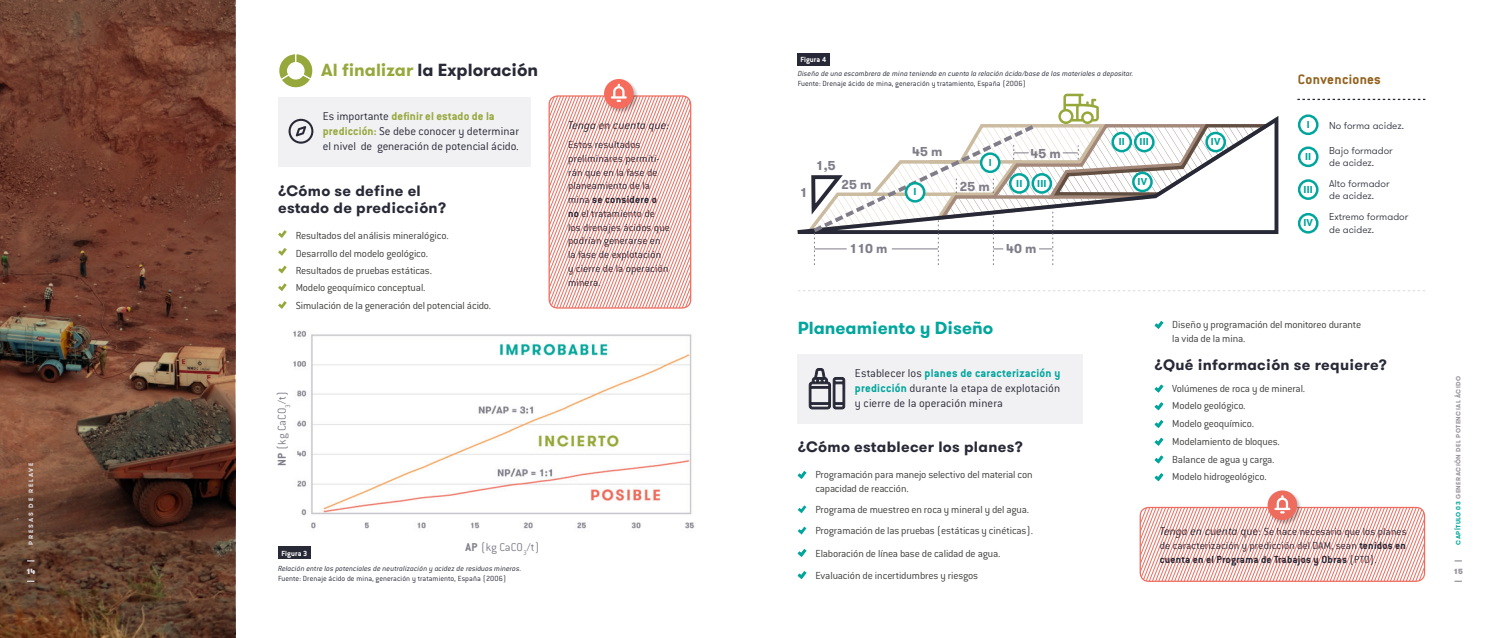
<style>
.page{position:relative;width:1489px;height:638px;background:#fff}
.page>*{position:absolute;margin:0;border:0;box-sizing:border-box;transform-origin:0 0}
.t1{font:700 17.5px "GT Walsheim";color:#282937}
.t2{font:700 17.5px "GT Walsheim";color:#00a69d}
.t3{font:700 15px/17.5px "GT Walsheim";letter-spacing:.02em;color:#282937}
.t4{font:700 15px "Conduit ITC Std";letter-spacing:.02em;color:#93621e}
.t5{font:700 12.88px "GT Walsheim";color:#807d89}
.t6{font:300 12.5px/15px "Conduit ITC Std";color:#282937}
.t7{font:300 12.5px "Conduit ITC Std";letter-spacing:-.01em;color:#807d89}
.t8{font:italic 300 12.5px "Conduit ITC Std";color:#282937}
.t9{font:300 11.25px/17.2px "Conduit ITC Std";letter-spacing:-.015em;color:#3c3c3b}
.t10{font:300 11.25px/13.8px "Conduit ITC Std";letter-spacing:.005em;color:#282937}
.t11{font:300 10px/12.5px "GT Walsheim";color:#282937}
.t12{font:700 10px "GT Walsheim";letter-spacing:.02em;color:#00a69d}
.t13{font:italic 300 8.12px "Conduit ITC Std";letter-spacing:.005em;color:#282937}
.t14{font:300 8.12px "Conduit ITC Std";letter-spacing:.005em;color:#282937}
.t15{font:700 8.12px "Conduit ITC Std";letter-spacing:.015em;color:#fff}
.t16{font:900 7.5px "GT Walsheim";color:#97939d}
.t17{font:900 7.5px "GT Walsheim";color:#e3e1e5}
.t18{font:700 6.25px "GT Walsheim";letter-spacing:.07em;color:#97939d}
.t19{font:700 6.25px "GT Walsheim";letter-spacing:.28em;color:#e3e1e5}
.s1{color:#96a83b}
.s2{font-weight:700;color:#96a83b}
.s3{font-weight:700}
.s4{font-weight:700;color:#00a69d}
.s5{font-style:italic;font-size:12.5px}
.s6{font-size:12.5px}
.s7{color:#00a69d}
</style>
<div class="page">
<svg style="left:0;top:0;width:235px;height:638px;background:#673f2f"></svg>
<svg style="left:1454px;top:580px;width:7px;height:2px"></svg>
<svg style="left:27px;top:580px;width:7px;height:2px"></svg>
<div style="left:278px;top:547px;width:32px;height:12px;background:#282937"></div>
<div style="left:797px;top:53px;width:33px;height:12px;background:#282937"></div>
<svg style="left:279px;top:54px;width:34px;height:34px"></svg>
<div style="left:278px;top:97px;width:253px;height:70px;background:#f1f0f2"></div>
<div style="left:797px;top:354px;width:286px;height:69px;background:#f1f0f2"></div>
<svg style="left:288px;top:119px;width:25px;height:25px"></svg>
<div style="left:603px;top:79px;width:36px;height:35px;background:#000;opacity:.25"></div>
<div style="left:604px;top:79px;width:29px;height:30px;background:#f56b5c;border-radius:50%"></div>
<svg style="left:549px;top:84px;width:142px;height:224px"></svg>
<svg style="left:278px;top:230px;width:9px;height:79px"></svg>
<img style="left:293px;top:330px;width:401px;height:199px">
<svg style="left:808px;top:368px;width:37px;height:41px"></svg>
<svg style="left:797px;top:505px;width:10px;height:9px"></svg>
<svg style="left:797px;top:526px;width:10px;height:9px"></svg>
<svg style="left:797px;top:471px;width:10px;height:8px"></svg>
<svg style="left:1154px;top:321px;width:10px;height:8px"></svg>
<svg style="left:797px;top:549px;width:10px;height:8px"></svg>
<svg style="left:797px;top:571px;width:10px;height:8px"></svg>
<svg style="left:1154px;top:384px;width:10px;height:98px"></svg>
<svg style="left:1267px;top:490px;width:30px;height:30px"></svg>
<svg style="left:1140px;top:495px;width:284px;height:86px"></svg>
<svg style="left:805px;top:94px;width:473px;height:171px"></svg>
<svg style="left:1298px;top:116px;width:19px;height:18px"></svg>
<div style="left:1297px;top:114px;width:21px;height:21px;border:2px solid #00a69d;border-radius:50%"></div>
<svg style="left:981px;top:154px;width:18px;height:18px"></svg>
<div style="left:979px;top:152px;width:21px;height:21px;border:2px solid #00a69d;border-radius:50%"></div>
<svg style="left:906px;top:183px;width:18px;height:18px"></svg>
<div style="left:904px;top:182px;width:21px;height:21px;border:2px solid #00a69d;border-radius:50%"></div>
<svg style="left:1298px;top:148px;width:19px;height:18px"></svg>
<div style="left:1297px;top:146px;width:21px;height:21px;border:2px solid #00a69d;border-radius:50%"></div>
<svg style="left:1112px;top:133px;width:18px;height:18px"></svg>
<div style="left:1111px;top:132px;width:20px;height:20px;border:2px solid #00a69d;border-radius:50%"></div>
<svg style="left:1010px;top:174px;width:18px;height:18px"></svg>
<div style="left:1008px;top:173px;width:21px;height:21px;border:2px solid #00a69d;border-radius:50%"></div>
<svg style="left:1297px;top:99px;width:128px;height:1px"></svg>
<svg style="left:1298px;top:180px;width:19px;height:19px"></svg>
<div style="left:1297px;top:179px;width:21px;height:21px;border:2px solid #00a69d;border-radius:50%"></div>
<svg style="left:1135px;top:133px;width:18px;height:18px"></svg>
<div style="left:1133px;top:132px;width:21px;height:20px;border:2px solid #00a69d;border-radius:50%"></div>
<svg style="left:1032px;top:174px;width:18px;height:18px"></svg>
<div style="left:1031px;top:173px;width:21px;height:21px;border:2px solid #00a69d;border-radius:50%"></div>
<svg style="left:1298px;top:214px;width:19px;height:18px"></svg>
<div style="left:1297px;top:213px;width:21px;height:21px;border:2px solid #00a69d;border-radius:50%"></div>
<svg style="left:1206px;top:133px;width:18px;height:18px"></svg>
<div style="left:1205px;top:132px;width:20px;height:20px;border:2px solid #00a69d;border-radius:50%"></div>
<svg style="left:1133px;top:173px;width:18px;height:18px"></svg>
<div style="left:1131px;top:172px;width:21px;height:20px;border:2px solid #00a69d;border-radius:50%"></div>
<svg style="left:798px;top:290px;width:626px;height:1px"></svg>
<p class="t19" style="left:27px;top:544px;width:83px;rotate:-90deg">PRESAS DE RELAVE</p>
<p class="t17" style="left:26px;top:567px;width:11px">14</p>
<h1 class="t1" style="left:321px;top:59px;width:218px"><span class="s1">Al finalizar</span> la Exploración</h1>
<p class="t6" style="left:323px;top:109px;width:198px">Es importante <span class="s2">definir el estado de la predicción:</span> Se debe conocer y determinar el nivel de generación de potencial ácido.</p>
<h2 class="t3" style="left:278px;top:181px;width:170px">¿Cómo se define el estado de predicción?</h2>
<p class="t9" style="left:296px;top:228px;width:197px">Resultados del análisis mineralógico.<br>Desarrollo del modelo geológico.<br>Resultados de pruebas estáticas.<br>Modelo geoquímico conceptual.<br>Simulación de la generación del potencial ácido.</p>
<p class="t8" style="left:568px;top:119px;width:103px">Tenga en cuenta que:</p>
<p class="t10" style="left:568px;top:138px;width:103px">Estos resultados preliminares permiti&shy;rán que en la fase de planeamiento de la mina <span class="s3">se considere o no</span> el tratamiento de los drenajes ácidos que podrían generarse en la fase de explotación<br>y cierre de la operación minera.</p>
<p class="t7" style="left:276px;top:466px;width:77px;rotate:-90deg"><span class="s3">NP</span> (kg CaCO<sub>3</sub>/t)</p>
<p class="t7" style="left:465px;top:541px;width:76px"><span class="s3">AP</span> (kg CaCO<sub>3</sub>/t)</p>
<p class="t15" style="left:281px;top:550px;width:27px">Figura 3</p>
<p class="t13" style="left:278px;top:564px;width:245px">Relación entre los potenciales de neutralización y acidez de residuos mineros.</p>
<p class="t14" style="left:278px;top:574px;width:230px">Fuente: Drenaje ácido de mina, generación y tratamiento, España (2006)</p>
<p class="t15" style="left:800px;top:56px;width:27px">Figura 4</p>
<p class="t13" style="left:797px;top:70px;width:337px">Diseño de una escombrera de mina teniendo en cuenta la relación ácida/base de los materiales a depositar.</p>
<p class="t14" style="left:797px;top:80px;width:230px">Fuente: Drenaje ácido de mina, generación y tratamiento, España (2006)</p>
<h2 class="t4" style="left:1297px;top:74px;width:85px">Convenciones</h2>
<p class="t11" style="left:1328px;top:120px;width:76px">No forma acidez.</p>
<p class="t11" style="left:1328px;top:145px;width:65px">Bajo formador de acidez.</p>
<p class="t12" style="left:1303px;top:183px;width:11px">III</p>
<p class="t12" style="left:1306px;top:118px;width:4px">I</p>
<p class="t12" style="left:1118px;top:136px;width:8px">II</p>
<p class="t12" style="left:1139px;top:136px;width:11px">III</p>
<p class="t12" style="left:1210px;top:136px;width:11px">IV</p>
<p class="t5" style="left:912px;top:146px;width:32px">45 m</p>
<p class="t5" style="left:1030px;top:149px;width:32px">45 m</p>
<p class="t12" style="left:1304px;top:150px;width:8px">II</p>
<p class="t12" style="left:988px;top:156px;width:4px">I</p>
<p class="t5" style="left:815px;top:161px;width:21px">1,5</p>
<p class="t12" style="left:1137px;top:175px;width:11px">IV</p>
<p class="t12" style="left:1016px;top:177px;width:8px">II</p>
<p class="t12" style="left:1037px;top:177px;width:11px">III</p>
<p class="t11" style="left:1328px;top:178px;width:62px">Alto formador de acidez.</p>
<p class="t12" style="left:1303px;top:217px;width:11px">IV</p>
<p class="t5" style="left:841px;top:180px;width:32px">25 m</p>
<p class="t5" style="left:959px;top:181px;width:32px">25 m</p>
<p class="t5" style="left:799px;top:188px;width:9px">1</p>
<p class="t12" style="left:913px;top:186px;width:4px">I</p>
<p class="t11" style="left:1328px;top:211px;width:81px">Extremo formador de acidez.</p>
<p class="t5" style="left:849px;top:244px;width:40px">110 m</p>
<p class="t5" style="left:1006px;top:244px;width:32px">40 m</p>
<h1 class="t2" style="left:797px;top:317px;width:197px">Planeamiento y Diseño</h1>
<p class="t6" style="left:854px;top:366px;width:207px;text-align:justify">Establecer los <span class="s4">planes de caracterización y predicción</span> durante la etapa de explotación y cierre de la operación minera</p>
<h2 class="t3" style="left:797px;top:437px;width:227px">¿Cómo establecer los planes?</h2>
<p class="t9" style="left:815px;top:468px;width:219px;line-height:13.8px">Programación para manejo selectivo del material con capacidad de reacción.</p>
<p class="t9" style="left:815px;top:499px;width:219px;line-height:21.2px">Programa de muestreo en roca y mineral y del agua.<br>Programación de las pruebas (estáticas y cinéticas).</p>
<p class="t9" style="left:815px;top:542px;width:186px;line-height:22.1px">Elaboración de línea base de calidad de agua.<br>Evaluación de incertidumbres y riesgos</p>
<p class="t9" style="left:1172px;top:318px;width:190px;line-height:13.8px">Diseño y programación del monitoreo durante la vida de la mina.</p>
<h2 class="t3" style="left:1154px;top:356px;width:234px">¿Qué información se requiere?</h2>
<p class="t9" style="left:1172px;top:380px;width:134px">Volúmenes de roca y de mineral.</p>
<p class="t9" style="left:1172px;top:397px;width:109px;line-height:17.8px">Modelo geológico.<br>Modelo geoquímico.<br>Modelamiento de bloques.<br>Balance de agua y carga.<br>Modelo hidrogeológico.</p>
<p class="t10" style="left:1159px;top:525px;width:248px;text-align:justify"><span class="s5">Tenga en cuenta</span> <span class="s6">que:</span> Se hace necesario que los planes de caracterización y predicción del DAM, sean <span class="s3">tenidos en cuenta en el Programa de Trabajos y Obras</span> (PTO).</p>
<p class="t18" style="left:1454px;top:544px;width:170px;rotate:-90deg"><span class="s7">CAPÍTULO 03</span> GENERACIÓN DEL POTENCIAL ÁCIDO</p>
<p class="t16" style="left:1453px;top:567px;width:11px">15</p>
</div>
